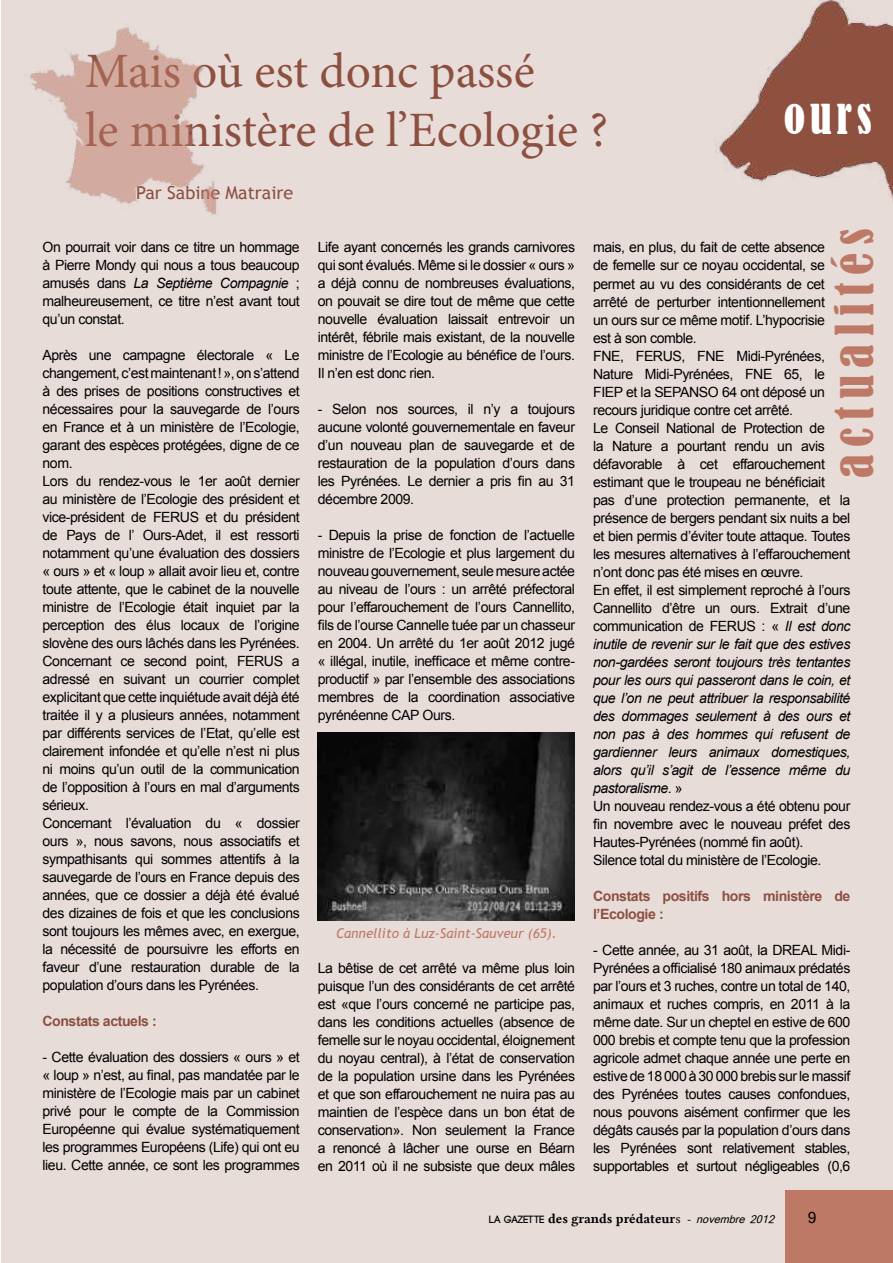
<style>
.page{position:relative;width:893px;height:1263px;background:#fff}
.page>*{position:absolute;margin:0;border:0;box-sizing:border-box;transform-origin:0 0}
.t1{font:49.5px/59.4px "Minion Pro";color:#8d5040}
.t2{font:condensed 49.5px "Bernard";letter-spacing:.15em;color:#bd7966}
.t3{font:condensed 45px "Bernard";color:#fff}
.t4{font:18px "Trebuchet MS";color:#8d5040}
.t5{font:15px "Mangal";color:#000}
.t6{font:14.1px/18px "Arial";letter-spacing:-.03em;color:#000;text-align:justify}
.t7{font:700 14.1px/18px "Arial";letter-spacing:-.03em;color:#8d5040}
.t8{font:13.5px "Lin Libertine B";color:#000}
.t9{font:italic 13.5px "Trebuchet MS";color:#bd7966}
.s1{font-style:italic}
.s2{font-family:"Code";font-weight:700;font-size:10.5px}
.s3{font-family:"Lin Libertine"}
.s4{font-family:"Mangal";font-size:10.5px}
.s5{font-family:"Mangal";font-style:italic;font-size:10.5px}
</style>
<div class="page">
<div style="left:1px;top:0;width:892px;height:1263px;background:#e8dcd9"></div>
<div style="left:786px;top:1191px;width:107px;height:72px;background:#bd7966"></div>
<img style="left:715px;top:0;width:178px;height:203px">
<img style="left:29px;top:27px;width:188px;height:188px">
<img style="left:318px;top:733px;width:257px;height:188px">
<h1 class="t1" style="left:85px;top:46px;width:525px">Mais où est donc passé<br>le ministère de l’Ecologie ?</h1>
<p class="t4" style="left:136px;top:185px;width:159px">Par Sabine Matraire</p>
<h2 class="t3" style="left:784px;top:92px;width:90px">OURS</h2>
<p class="t6" style="left:43px;top:239px;width:259px">On pourrait voir dans ce titre un hommage à Pierre Mondy qui nous a tous beaucoup amusés dans <span class="s1">La Septième Compagnie</span> ; malheureusement, ce titre n’est avant tout qu’un constat.</p>
<p class="t6" style="left:43px;top:347px;width:259px;text-align:left">Après une campagne électorale « Le changement, c’est maintenant ! », on s’attend à des prises de positions constructives et nécessaires pour la sauvegarde de l’ours en France et à un ministère de l’Ecologie, garant des espèces protégées, digne de ce nom.<br>Lors du rendez-vous le 1er août dernier au ministère de l’Ecologie des président et vice-président de FERUS et du président de Pays de l’ Ours-Adet, il est ressorti notamment qu’une évaluation des dossiers « ours » et « loup » allait avoir lieu et, contre toute attente, que le cabinet de la nouvelle ministre de l’Ecologie était inquiet par la perception des élus locaux de l’origine slovène des ours lâchés dans les Pyrénées.<br>Concernant ce second point, FERUS a adressé en suivant un courrier complet explicitant que cette inquiétude avait déjà été traitée il y a plusieurs années, notamment par différents services de l’Etat, qu’elle est clairement infondée et qu’elle n’est ni plus ni moins qu’un outil de la communication de l’opposition à l’ours en mal d’arguments sérieux.<br>Concernant l’évaluation du « dossier ours », nous savons, nous associatifs et sympathisants qui sommes attentifs à la sauvegarde de l’ours en France depuis des années, que ce dossier a déjà été évalué des dizaines de fois et que les conclusions sont toujours les mêmes avec, en exergue, la nécessité de poursuivre les efforts en faveur d’une restauration durable de la population d’ours dans les Pyrénées.</p>
<p class="t7" style="left:43px;top:1014px;width:116px">Constats actuels :</p>
<p class="t6" style="left:43px;top:1050px;width:259px">- Cette évaluation des dossiers « ours » et « loup » n’est, au 昀椀nal, pas mandatée par le ministère de l’Ecologie mais par un cabinet privé pour le compte de la Commission Européenne qui évalue systématiquement les programmes Européens (Life) qui ont eu lieu. Cette année, ce sont les programmes</p>
<p class="t6" style="left:318px;top:240px;width:259px">Life ayant concernés les grands carnivores qui sont évalués. Même si le dossier « ours » a déjà connu de nombreuses évaluations, on pouvait se dire tout de même que cette nouvelle évaluation laissait entrevoir un intérêt, fébrile mais existant, de la nouvelle ministre de l’Ecologie au béné昀椀ce de l’ours.<br>Il n’en est donc rien.</p>
<p class="t6" style="left:318px;top:402px;width:259px">- Selon nos sources, il n’y a toujours aucune volonté gouvernementale en faveur d’un nouveau plan de sauvegarde et de restauration de la population d’ours dans les Pyrénées. Le dernier a pris 昀椀n au 31 décembre 2009.</p>
<p class="t6" style="left:318px;top:528px;width:259px">- Depuis la prise de fonction de l’actuelle ministre de l’Ecologie et plus largement du nouveau gouvernement, seule mesure actée au niveau de l’ours : un arrêté préfectoral pour l’effarouchement de l’ours Cannellito,昀椀ls de l’ourse Cannelle tuée par un chasseur en 2004. Un arrêté du 1er août 2012 jugé « illégal, inutile, inef昀椀cace et même contre&shy;productif » par l’ensemble des associations membres de la coordination associative pyrénéenne CAP Ours.</p>
<p class="t9" style="left:336px;top:928px;width:222px">Cannellito à Luz-Saint-Sauveur (65).</p>
<p class="t6" style="left:318px;top:960px;width:259px">La bêtise de cet arrêté va même plus loin puisque l’un des considérants de cet arrêté est «que l’ours concerné ne participe pas, dans les conditions actuelles (absence de femelle sur le noyau occidental, éloignement du noyau central), à l’état de conservation de la population ursine dans les Pyrénées et que son effarouchement ne nuira pas au maintien de l’espèce dans un bon état de conservation». Non seulement la France a renoncé à lâcher une ourse en Béarn en 2011 où il ne subsiste que deux mâles</p>
<h1 class="t2" style="left:827px;top:478px;width:250px;rotate:-90deg">ACTUALITÉS</h1>
<p class="t6" style="left:593px;top:240px;width:259px;text-align:left">mais, en plus, du fait de cette absence<br>de femelle sur ce noyau occidental, se permet au vu des considérants de cet arrêté de perturber intentionnellement<br>un ours sur ce même motif. L’hypocrisie<br>est à son comble.<br>FNE, FERUS, FNE Midi-Pyrénées, Nature Midi-Pyrénées, FNE 65, le FIEP et la SEPANSO 64 ont déposé un recours juridique contre cet arrêté.<br>Le Conseil National de Protection de<br>la Nature a pourtant rendu un avis défavorable à cet effarouchement estimant que le troupeau ne béné昀椀ciait<br>pas d’une protection permanente, et la présence de bergers pendant six nuits a bel et bien permis d’éviter toute attaque. Toutes les mesures alternatives à l’effarouchement n’ont donc pas été mises en œuvre.<br>En effet, il est simplement reproché à l’ours Cannellito d’être un ours. Extrait d’une communication de FERUS : « <span class="s1">Il est donc inutile de revenir sur le fait que des estives non-gardées seront toujours très tentantes pour les ours qui passeront dans le coin, et que l’on ne peut attribuer la responsabilité des dommages seulement à des ours et non pas à des hommes qui refusent de gardienner leurs animaux domestiques, alors qu’il s’agit de l’essence même du pastoralisme.</span> »<br>Un nouveau rendez-vous a été obtenu pour昀椀n novembre avec le nouveau préfet des Hautes-Pyrénées (nommé 昀椀n août).<br>Silence total du ministère de l’Ecologie.</p>
<p class="t7" style="left:593px;top:888px;width:259px">Constats positifs hors ministère de l’Ecologie :</p>
<p class="t6" style="left:593px;top:942px;width:259px">- Cette année, au 31 août, la DREAL Midi-Pyrénées a of昀椀cialisé 180 animaux prédatés par l’ours et 3 ruches, contre un total de 140, animaux et ruches compris, en 2011 à la même date. Sur un cheptel en estive de 600<br>000 brebis et compte tenu que la profession agricole admet chaque année une perte en estive de 18 000 à 30 000 brebis sur le massif des Pyrénées toutes causes confondues, nous pouvons aisément con昀椀rmer que les dégâts causés par la population d’ours dans les Pyrénées sont relativement stables, supportables et surtout négligeables (0,6</p>
<p class="t8" style="left:489px;top:1214px;width:289px"><span class="s2">LA GAZETTE</span> des grands prédateur<span class="s3">s</span> <span class="s4">-</span> <span class="s5">novembre 2012</span></p>
<p class="t5" style="left:808px;top:1212px;width:10px">9</p>
</div>
